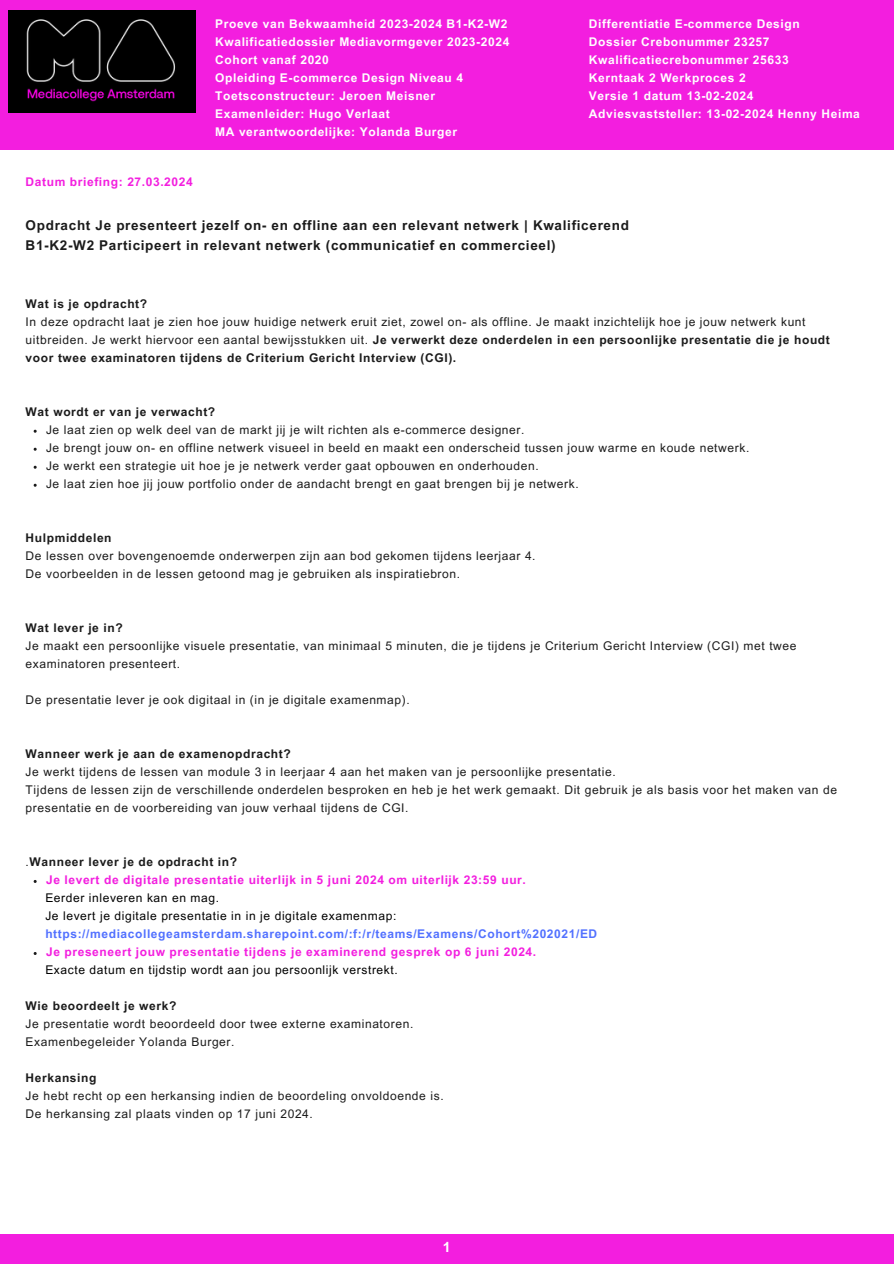
<style>
.page{position:relative;width:894px;height:1264px;background:#fff}
.page>*{position:absolute;margin:0;border:0;box-sizing:border-box;transform-origin:0 0}
.t1{font:700 14.1px "Arial MT Pro";color:#fff}
.t2{font:700 13.5px/20px "Arial MT Pro";letter-spacing:.05em;color:#1b1b1b}
.t3{font:12px/18px "Arial MT Pro";letter-spacing:.05em;color:#1b1b1b}
.t4{font:700 12px/18px "Arial MT Pro";letter-spacing:.05em;color:#fff}
.t5{font:700 12px "Arial MT Pro";letter-spacing:.05em;color:#f31edf}
.t6{font:700 12px "Arial MT Pro";letter-spacing:.05em;color:#1b1b1b}
.t7{font:12px "Arial MT Pro";letter-spacing:.05em;color:#000}
.t8{font:700 12px "Arial MT Pro";letter-spacing:.05em;color:#5271ff}
.s1{font-weight:700}
.s2{font-weight:400}
</style>
<div class="page">
<div style="left:0;top:1234px;width:893px;height:29px;background:#f31edf"></div>
<div style="left:0;top:0;width:893px;height:150px;background:#f31edf"></div>
<img style="left:9px;top:10px;width:186px;height:103px">
<p class="t5" style="left:26px;top:177px;width:169px">Datum briefing: 27.03.2024</p>
<p class="t4" style="left:215px;top:16px;width:295px">Proeve van Bekwaamheid 2023-2024 B1-K2-W2<br>Kwalificatiedossier Mediavormgever 2023-2024<br>Cohort vanaf 2020<br>Opleiding E-commerce Design Niveau 4<br>Toetsconstructeur: Jeroen Meisner Examenleider: Hugo Verlaat<br>MA verantwoordelijke: Yolanda Burger</p>
<p class="t4" style="left:588px;top:16px;width:272px">Differentiatie E-commerce Design<br>Dossier Crebonummer 23257<br>Kwalificatiecrebonummer 25633<br>Kerntaak 2 Werkproces 2<br>Versie 1 datum 13-02-2024<br>Adviesvaststeller: 13-02-2024 Henny Heima</p>
<p class="t2" style="left:26px;top:216px;width:604px">Opdracht Je presenteert jezelf on- en offline aan een relevant netwerk | Kwalificerend<br>B1-K2-W2 Participeert in relevant netwerk (communicatief en commercieel)</p>
<h2 class="t6" style="left:26px;top:299px;width:123px">Wat is je opdracht?</h2>
<p class="t3" style="left:26px;top:314px;width:805px">In deze opdracht laat je zien hoe jouw huidige netwerk eruit ziet, zowel on- als offline. Je maakt inzichtelijk hoe je jouw netwerk kunt uitbreiden. Je werkt hiervoor een aantal bewijsstukken uit. <span class="s1">Je verwerkt deze onderdelen in een persoonlijke presentatie die je houdt voor twee examinatoren tijdens de Criterium Gericht Interview (CGI).</span></p>
<h2 class="t6" style="left:26px;top:407px;width:191px">Wat wordt er van je verwacht?</h2>
<p class="t3" style="left:46px;top:422px;width:480px">Je laat zien op welk deel van de markt jij je wilt richten als e-commerce designer.</p>
<p class="t3" style="left:46px;top:440px;width:704px">Je brengt jouw on- en offline netwerk visueel in beeld en maakt een onderscheid tussen jouw warme en koude netwerk.</p>
<h1 class="t3" style="left:46px;top:458px;width:494px">Je werkt een strategie uit hoe je je netwerk verder gaat opbouwen en onderhouden.</h1>
<p class="t3" style="left:46px;top:476px;width:534px">Je laat zien hoe jij jouw portfolio onder de aandacht brengt en gaat brengen bij je netwerk.</p>
<p class="t6" style="left:26px;top:533px;width:87px">Hulpmiddelen</p>
<h2 class="t3" style="left:26px;top:548px;width:511px">De lessen over bovengenoemde onderwerpen zijn aan bod gekomen tijdens leerjaar 4.</h2>
<p class="t3" style="left:26px;top:566px;width:436px">De voorbeelden in de lessen getoond mag je gebruiken als inspiratiebron.</p>
<p class="t6" style="left:26px;top:623px;width:99px">Wat lever je in?</p>
<p class="t3" style="left:26px;top:638px;width:772px">Je maakt een persoonlijke visuele presentatie, van minimaal 5 minuten, die je tijdens je Criterium Gericht Interview (CGI) met twee examinatoren presenteert.</p>
<p class="t3" style="left:26px;top:692px;width:385px">De presentatie lever je ook digitaal in (in je digitale examenmap).</p>
<p class="t6" style="left:26px;top:749px;width:266px">Wanneer werk je aan de examenopdracht?</p>
<p class="t3" style="left:26px;top:764px;width:591px">Je werkt tijdens de lessen van module 3 in leerjaar 4 aan het maken van je persoonlijke presentatie.</p>
<p class="t3" style="left:26px;top:782px;width:812px">Tijdens de lessen zijn de verschillende onderdelen besproken en heb je het werk gemaakt. Dit gebruik je als basis voor het maken van de presentatie en de voorbereiding van jouw verhaal tijdens de CGI.</p>
<p class="t6" style="left:26px;top:857px;width:213px"><span class="s2">.</span>Wanneer lever je de opdracht in?</p>
<p class="t5" style="left:46px;top:875px;width:481px">Je levert de digitale presentatie uiterlijk in 5 juni 2024 om uiterlijk 23:59 uur.</p>
<p class="t7" style="left:45px;top:893px;width:175px">Eerder inleveren kan en mag.</p>
<p class="t7" style="left:45px;top:911px;width:352px">Je levert je digitale presentatie in in je digitale examenmap:</p>
<p class="t8" style="left:45px;top:929px;width:553px">https://mediacollegeamsterdam.sharepoint.com/:f:/r/teams/Examens/Cohort%202021/ED</p>
<p class="t5" style="left:46px;top:947px;width:491px">Je preseneert jouw presentatie tijdens je examinerend gesprek op 6 juni 2024.</p>
<p class="t7" style="left:45px;top:965px;width:354px">Exacte datum en tijdstip wordt aan jou persoonlijk verstrekt.</p>
<p class="t6" style="left:26px;top:1001px;width:152px">Wie beoordeelt je werk?</p>
<p class="t3" style="left:26px;top:1016px;width:389px">Je presentatie wordt beoordeeld door twee externe examinatoren.</p>
<p class="t3" style="left:26px;top:1034px;width:210px">Examenbegeleider Yolanda Burger.</p>
<p class="t6" style="left:26px;top:1073px;width:72px">Herkansing</p>
<p class="t3" style="left:26px;top:1088px;width:419px">Je hebt recht op een herkansing indien de beoordeling onvoldoende is.</p>
<p class="t3" style="left:26px;top:1106px;width:289px">De herkansing zal plaats vinden op 17 juni 2024.</p>
<p class="t1" style="left:443px;top:1242px;width:9px">1</p>
</div>
